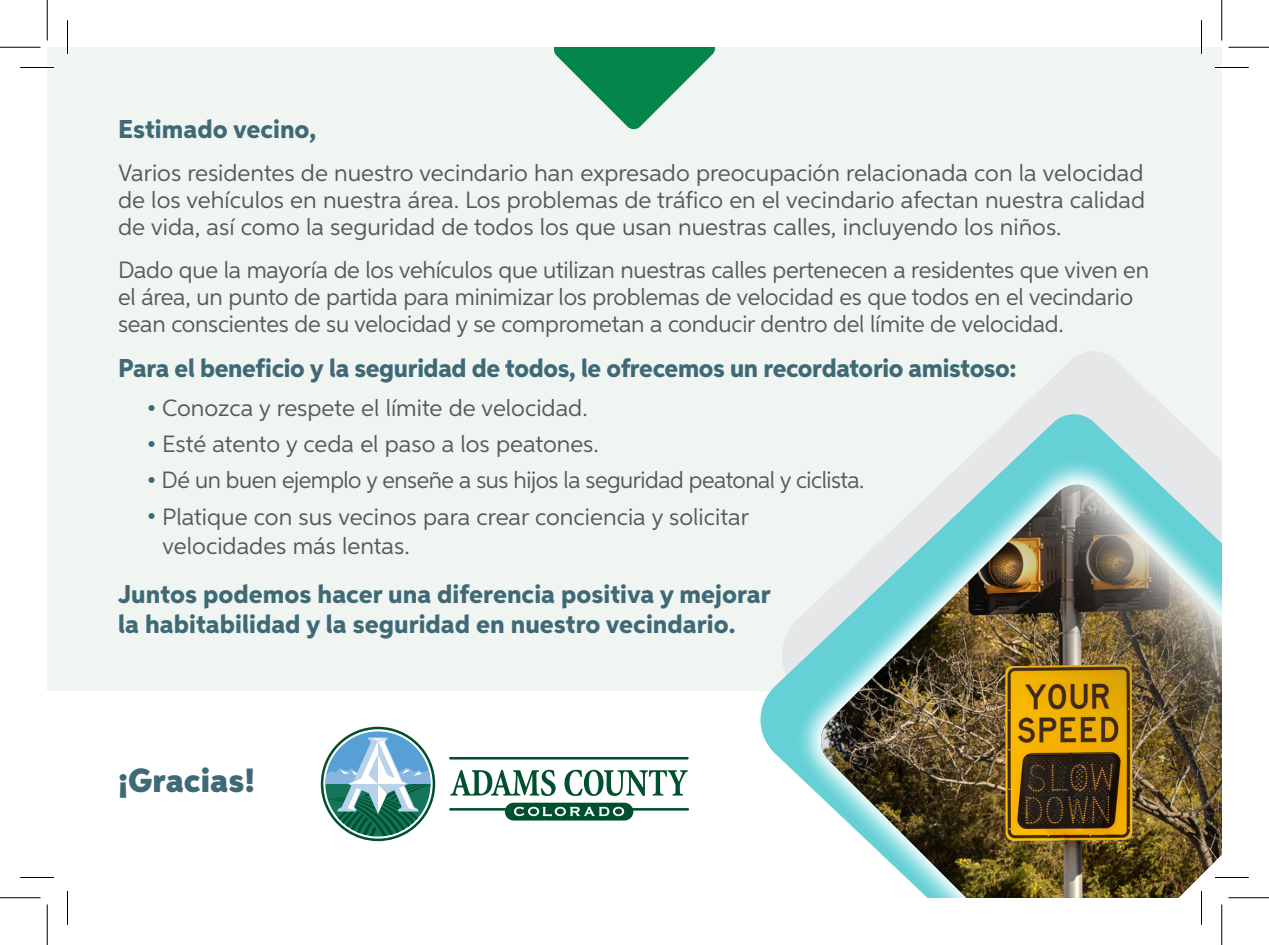
<style>
.page{position:relative;width:1269px;height:945px;background:#fff}
.page>*{position:absolute;margin:0;border:0;box-sizing:border-box;transform-origin:0 0}
.t1{font:900 33.75px "Aspira";color:#3f6977}
.t2{font:800 25.88px/29.2px "Aspira";color:#3f6977}
.t3{font:23.62px/27px "Aspira";letter-spacing:-.01em;color:#57585a}
.s1{font-size:18px;color:#3f6977}
</style>
<div class="page">
<div style="left:47px;top:47px;width:1175px;height:644px;background:#f0f5f1"></div>
<svg style="left:1017px;top:352px;width:152px;height:60px;fill:#e6e7e8"></svg>
<svg style="left:760px;top:412px;width:434px;height:337px"></svg>
<svg style="left:771px;top:435px;width:451px;height:359px"></svg>
<img style="left:818px;top:484px;width:404px;height:414px">
<svg style="left:450px;top:770px;width:106px;height:26px"></svg>
<svg style="left:564px;top:770px;width:124px;height:26px"></svg>
<hr style="left:449px;top:757px;width:240px;height:3px;background:#00502e">
<svg style="left:449px;top:803px;width:240px;height:18px"></svg>
<svg style="left:321px;top:727px;width:114px;height:114px"></svg>
<svg style="left:554px;top:47px;width:162px;height:83px"></svg>
<hr style="left:20px;top:66px;width:34px;height:3px;background:#fff">
<hr style="left:1215px;top:66px;width:34px;height:3px;background:#fff">
<hr style="left:1215px;top:876px;width:34px;height:3px;background:#fff">
<hr style="left:66px;top:20px;width:3px;height:34px;background:#fff">
<hr style="left:1200px;top:20px;width:3px;height:34px;background:#fff">
<hr style="left:1200px;top:891px;width:3px;height:34px;background:#fff">
<hr style="left:20px;top:67px;width:34px;height:1px;background:#000">
<hr style="left:1215px;top:67px;width:34px;height:1px;background:#000">
<hr style="left:20px;top:877px;width:34px;height:1px;background:#000">
<hr style="left:1215px;top:877px;width:34px;height:1px;background:#000">
<hr style="left:67px;top:20px;width:1px;height:34px;background:#000">
<hr style="left:67px;top:891px;width:1px;height:34px;background:#000">
<hr style="left:1201px;top:20px;width:1px;height:34px;background:#000">
<hr style="left:1201px;top:891px;width:1px;height:34px;background:#000">
<hr style="left:0;top:47px;width:40px;height:1px;background:#000">
<hr style="left:1228px;top:47px;width:41px;height:1px;background:#000">
<hr style="left:0;top:897px;width:40px;height:1px;background:#000">
<hr style="left:1228px;top:897px;width:41px;height:1px;background:#000">
<hr style="left:47px;top:0;width:1px;height:40px;background:#000">
<hr style="left:47px;top:904px;width:1px;height:41px;background:#000">
<hr style="left:1221px;top:0;width:1px;height:40px;background:#000">
<hr style="left:1221px;top:904px;width:1px;height:41px;background:#000">
<p class="t2" style="left:118px;top:115px;width:200px">Estimado vecino,</p>
<p class="t3" style="left:118px;top:159px;width:1028px;text-align:justify">Varios residentes de nuestro vecindario han expresado preocupación relacionada con la velocidad de los vehículos en nuestra área. Los problemas de tráfico en el vecindario afectan nuestra calidad de vida, así como la seguridad de todos los que usan nuestras calles, incluyendo los niños.</p>
<p class="t3" style="left:118px;top:256px;width:1032px">Dado que la mayoría de los vehículos que utilizan nuestras calles pertenecen a residentes que viven en el área, un punto de partida para minimizar los problemas de velocidad es que todos en el vecindario sean conscientes de su velocidad y se comprometan a conducir dentro del límite de velocidad.</p>
<p class="t2" style="left:118px;top:354px;width:900px">Para el beneficio y la seguridad de todos, le ofrecemos un recordatorio amistoso:</p>
<p class="t3" style="left:147px;top:394px;width:442px"><span class="s1">•</span> Conozca y respete el límite de velocidad.</p>
<p class="t3" style="left:147px;top:430px;width:453px"><span class="s1">•</span> Esté atento y ceda el paso a los peatones.</p>
<p class="t3" style="left:147px;top:466px;width:719px"><span class="s1">•</span> Dé un buen ejemplo y enseñe a sus hijos la seguridad peatonal y ciclista.</p>
<p class="t3" style="left:162px;top:501px;width:588px;line-height:29.2px;text-indent:-15px"><span class="s1">•</span> Platique con sus vecinos para crear conciencia y solicitar velocidades más lentas.</p>
<p class="t2" style="left:118px;top:580px;width:654px">Juntos podemos hacer una diferencia positiva y mejorar la habitabilidad y la seguridad en nuestro vecindario.</p>
<p class="t1" style="left:118px;top:760px;width:138px">¡Gracias!</p>
</div>
